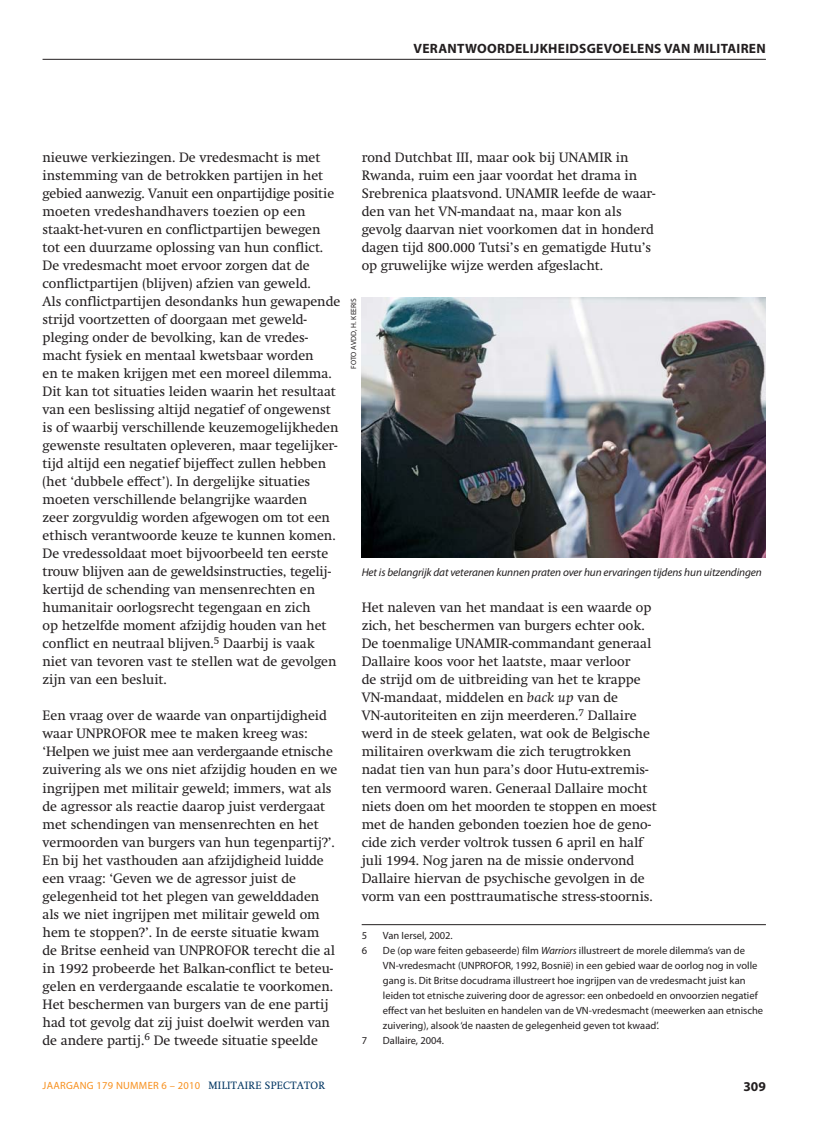
<style>
.page{position:relative;width:817px;height:1136px;background:#fff}
.page>*{position:absolute;margin:0;border:0;box-sizing:border-box;transform-origin:0 0}
.t1{font:13.5px/18px "Swift";color:#231f20}
.t2{font:700 13.5px "Myriad Pro";letter-spacing:.02em;color:#231f20}
.t3{font:italic 11.25px "Myriad Pro";letter-spacing:-.01em;color:#231f20}
.t4{font:10.5px/15px "Myriad Pro";color:#231f20}
.t5{font:10.5px "Myriad Pro";letter-spacing:.025em;color:#f7901e}
.t6{font:7.5px "Myriad Pro";letter-spacing:.02em;color:#231f20}
.s1{font-style:italic}
.s2{font-family:"Swift";color:#003562}
</style>
<div class="page">
<hr style="left:43px;top:59px;width:722px;height:1px;background:#231f20">
<hr style="left:361px;top:924px;width:404px;height:1px;background:#231f20">
<img style="left:361px;top:298px;width:404px;height:259px">
<p class="t2" style="left:413px;top:43px;width:353px">VERANTWOORDELIJKHEIDSGEVOELENS VAN MILITAIREN</p>
<p class="t1" style="left:43px;top:150px;width:299px">nieuwe verkiezingen. De vredesmacht is met instemming van de betrokken partijen in het gebied aanwezig. Vanuit een onpartijdige positie moeten vredeshandhavers toezien op een staakt-het-vuren en conflictpartijen bewegen tot een duurzame oplossing van hun conflict.<br>De vredesmacht moet ervoor zorgen dat de conflictpartijen (blijven) afzien van geweld.<br>Als conflictpartijen desondanks hun gewapende strijd voortzetten of doorgaan met geweld&shy;pleging onder de bevolking, kan de vredes&shy;macht fysiek en mentaal kwetsbaar worden<br>en te maken krijgen met een moreel dilemma.<br>Dit kan tot situaties leiden waarin het resultaat van een beslissing altijd negatief of ongewenst is of waarbij verschillende keuzemogelijkheden gewenste resultaten opleveren, maar tegelijker&shy;tijd altijd een negatief bijeffect zullen hebben (het ‘dubbele effect’). In dergelijke situaties moeten verschillende belangrijke waarden<br>zeer zorgvuldig worden afgewogen om tot een ethisch verantwoorde keuze te kunnen komen.<br>De vredessoldaat moet bijvoorbeeld ten eerste trouw blijven aan de geweldsinstructies, tegelij&shy;kertijd de schending van mensenrechten en humanitair oorlogsrecht tegengaan en zich<br>op hetzelfde moment afzijdig houden van het conflict en neutraal blijven.<sup>5</sup> Daarbij is vaak niet van tevoren vast te stellen wat de gevolgen zijn van een besluit.</p>
<p class="t1" style="left:43px;top:708px;width:296px">Een vraag over de waarde van onpartijdigheid waar UNPROFOR mee te maken kreeg was: ‘Helpen we juist mee aan verdergaande etnische zuivering als we ons niet afzijdig houden en we ingrijpen met militair geweld; immers, wat als de agressor als reactie daarop juist verdergaat met schendingen van mensenrechten en het vermoorden van burgers van hun tegenpartij?’.<br>En bij het vasthouden aan afzijdigheid luidde een vraag: ‘Geven we de agressor juist de gelegenheid tot het plegen van gewelddaden als we niet ingrijpen met militair geweld om hem te stoppen?’. In de eerste situatie kwam de Britse eenheid van UNPROFOR terecht die al in 1992 probeerde het Balkan-conflict te beteu&shy;gelen en verdergaande escalatie te voorkomen.<br>Het beschermen van burgers van de ene partij had tot gevolg dat zij juist doelwit werden van de andere partij.<sup>6</sup> De tweede situatie speelde</p>
<p class="t1" style="left:361px;top:150px;width:295px">rond Dutchbat III, maar ook bij UNAMIR in Rwanda, ruim een jaar voordat het drama in Srebrenica plaatsvond. UNAMIR leefde de waar&shy;den van het VN-mandaat na, maar kon als gevolg daarvan niet voorkomen dat in honderd dagen tijd 800.000 Tutsi’s en gematigde Hutu’s op gruwelijke wijze werden afgeslacht.</p>
<p class="t6" style="left:349px;top:369px;width:73px;rotate:-90deg">FOTO AVDD, H. KEERIS</p>
<p class="t3" style="left:361px;top:568px;width:401px">Het is belangrijk dat veteranen kunnen praten over hun ervaringen tijdens hun uitzendingen</p>
<p class="t1" style="left:361px;top:600px;width:296px">Het naleven van het mandaat is een waarde op zich, het beschermen van burgers echter ook.<br>De toenmalige UNAMIR-commandant generaal Dallaire koos voor het laatste, maar verloor<br>de strijd om de uitbreiding van het te krappe VN-mandaat, middelen en <span class="s1">back up</span> van de VN-autoriteiten en zijn meerderen.<sup>7</sup> Dallaire werd in de steek gelaten, wat ook de Belgische militairen overkwam die zich terugtrokken nadat tien van hun para’s door Hutu-extremis&shy;ten vermoord waren. Generaal Dallaire mocht niets doen om het moorden te stoppen en moest met de handen gebonden toezien hoe de geno&shy;cide zich verder voltrok tussen 6 april en half juli 1994. Nog jaren na de missie ondervond Dallaire hiervan de psychische gevolgen in de vorm van een posttraumatische stress-stoornis.</p>
<p class="t4" style="left:361px;top:928px;width:7px">5</p>
<p class="t4" style="left:383px;top:928px;width:71px">Van Iersel, 2002.</p>
<p class="t4" style="left:361px;top:943px;width:7px">6</p>
<p class="t4" style="left:383px;top:943px;width:381px">De (op ware feiten gebaseerde) film <span class="s1">Warriors</span> illustreert de morele dilemma’s van de VN-vredesmacht (UNPROFOR, 1992, Bosnië) in een gebied waar de oorlog nog in volle gang is. Dit Britse docudrama illustreert hoe ingrijpen van de vredesmacht juist kan leiden tot etnische zuivering door de agressor: een onbedoeld en onvoorzien negatief effect van het besluiten en handelen van de VN-vredesmacht (meewerken aan etnische zuivering), alsook ‘de naasten de gelegenheid geven tot kwaad’.</p>
<p class="t4" style="left:361px;top:1033px;width:7px">7</p>
<p class="t4" style="left:383px;top:1033px;width:63px">Dallaire, 2004.</p>
<p class="t5" style="left:43px;top:1078px;width:284px">JAARGANG 179 NUMMER 6 – 2010 <span class="s2">MILITAIRE SPECTATOR</span></p>
<p class="t2" style="left:743px;top:1081px;width:24px">309</p>
</div>
